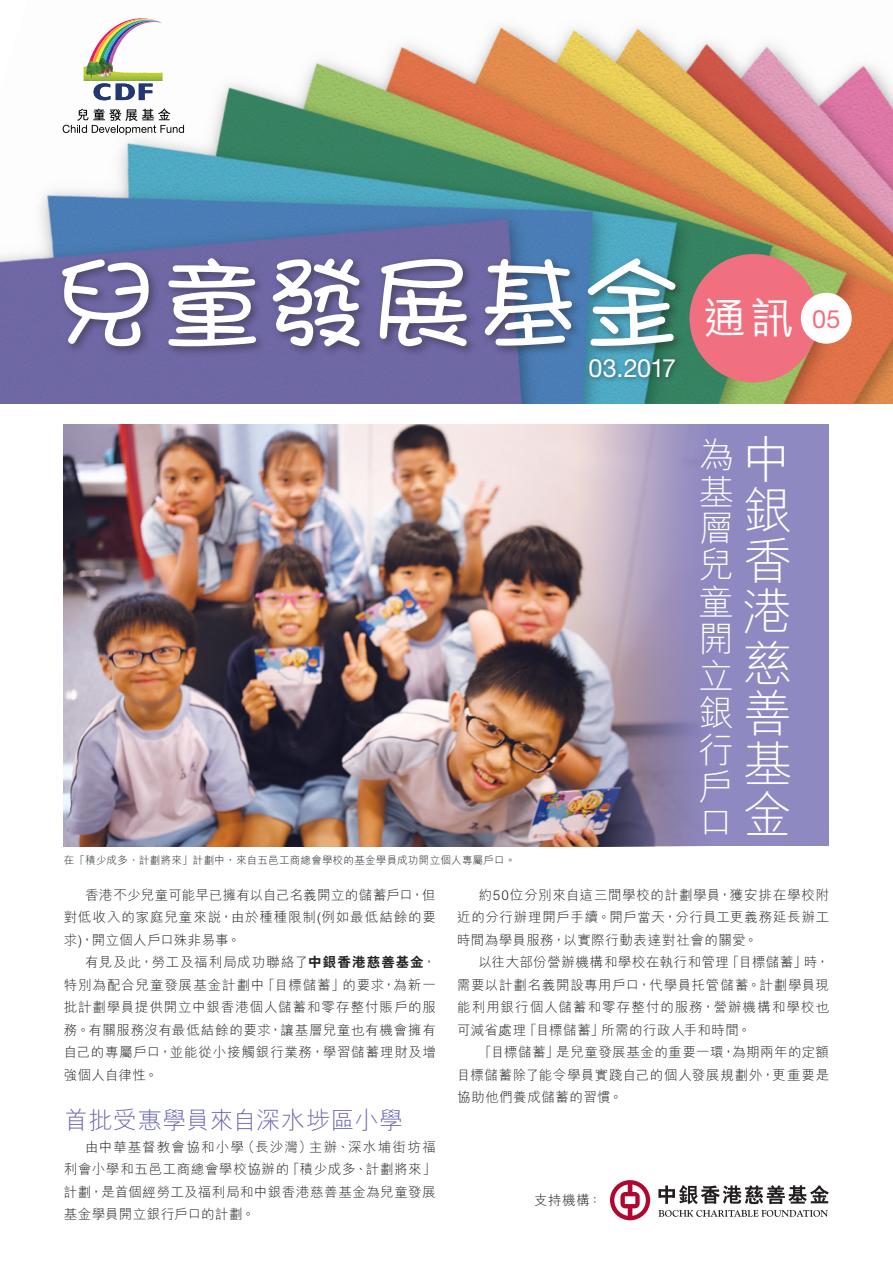
<style>
.page{position:relative;width:893px;height:1263px;background:#fff}
.page>*{position:absolute;margin:0;border:0;box-sizing:border-box;transform-origin:0 0}
.t1{font:500 99.6px "M Young HK";letter-spacing:.055em;color:#fff}
.t2{font:300 49.65px/50.8px "M Hei HK";color:#fff;text-align:justify}
.t3{font:500 42.75px "M Hei HK";color:#fff}
.t4{font:300 35.4px/36.9px "M Hei HK";color:#fff;text-align:justify}
.t5{font:25.2px "Helvetica Neue";letter-spacing:-.025em;color:#fff}
.t6{font:25.2px "Helvetica Neue";color:#f1707f}
.t7{font:300 24px "M Hei HK";letter-spacing:.02em;color:#6c67ae}
.t8{font:300 13.5px/22.5px "M Hei HK";letter-spacing:.045em;color:#231f20;text-align:justify}
.t9{font:300 10.5px "M Hei HK";letter-spacing:.025em;color:#231f20}
.s1{font-family:"C Hei 2 HK";font-weight:800}
</style>
<div class="page">
<img style="left:0;top:24px;width:893px;height:380px">
<div style="left:58px;top:254px;width:628px;height:104px;background:#231f20;opacity:.5"></div>
<div style="left:586px;top:356px;width:95px;height:27px;background:#231f20;opacity:.5"></div>
<div style="left:689px;top:254px;width:129px;height:128px;background:#f1707f;border-radius:50%"></div>
<div style="left:801px;top:293px;width:51px;height:51px;background:#fff;border-radius:50%"></div>
<svg style="left:84px;top:18px;width:79px;height:82px"></svg>
<svg style="left:63px;top:108px;width:121px;height:27px"></svg>
<img style="left:86px;top:61px;width:6px;height:17px">
<div style="left:64px;top:424px;width:765px;height:422px;background:#8f89c2"></div>
<img style="left:64px;top:424px;width:635px;height:422px">
<svg style="left:610px;top:1180px;width:40px;height:40px"></svg>
<svg style="left:658px;top:1210px;width:170px;height:7px"></svg>
<svg style="left:658px;top:1185px;width:171px;height:19px"></svg>
<p class="t1" style="left:55px;top:235px;width:628px">兒童發展基金</p>
<p class="t5" style="left:589px;top:353px;width:89px">03.2017</p>
<p class="t9" style="left:64px;top:853px;width:453px">在「積少成多、計劃將來」計劃中，來自五邑工商總會學校的基金學員成功開立個人專屬戶口。</p>
<p class="t3" style="left:703px;top:287px;width:92px">通訊</p>
<p class="t6" style="left:812px;top:304px;width:30px">05</p>
<p class="t4" style="left:698px;top:435px;width:37px">為基層兒童開立銀行戶口</p>
<p class="t2" style="left:743px;top:432px;width:51px">中銀香港慈善基金</p>
<p class="t8" style="left:64px;top:883px;width:374px;text-indent:21px">香港不少兒童可能早已擁有以自己名義開立的儲蓄戶口，但對低收入的家庭兒童來說，由於種種限制(例如最低結餘的要求)，開立個人戶口殊非易事。</p>
<p class="t8" style="left:64px;top:950px;width:374px;text-indent:21px">有見及此，勞工及福利局成功聯絡了<span class="s1">中銀香港慈善基金</span>，特別為配合兒童發展基金計劃中「目標儲蓄」的要求，為新一批計劃學員提供開立中銀香港個人儲蓄和零存整付賬戶的服務。有關服務沒有最低結餘的要求，讓基層兒童也有機會擁有自己的專屬戶口，並能從小接觸銀行業務，學習儲蓄理財及增強個人自律性。</p>
<p class="t7" style="left:64px;top:1103px;width:341px">首批受惠學員來自深水埗區小學</p>
<p class="t8" style="left:64px;top:1135px;width:374px;text-indent:21px">由中華基督教會協和小學（長沙灣）主辦、深水埔街坊福利會小學和五邑工商總會學校協辦的「積少成多、計劃將來」計劃，是首個經勞工及福利局和中銀香港慈善基金為兒童發展基金學員開立銀行戶口的計劃。</p>
<p class="t8" style="left:457px;top:883px;width:374px;text-indent:21px">約50位分別來自這三間學校的計劃學員，獲安排在學校附近的分行辦理開戶手續。開戶當天，分行員工更義務延長辦工時間為學員服務，以實際行動表達對社會的關愛。</p>
<p class="t8" style="left:457px;top:950px;width:374px;text-indent:21px">以往大部份營辦機構和學校在執行和管理「目標儲蓄」時，需要以計劃名義開設專用戶口，代學員托管儲蓄。計劃學員現能利用銀行個人儲蓄和零存整付的服務，營辦機構和學校也可減省處理「目標儲蓄」所需的行政人手和時間。</p>
<p class="t8" style="left:457px;top:1040px;width:374px;text-indent:21px">「目標儲蓄」是兒童發展基金的重要一環，為期兩年的定額目標儲蓄除了能令學員實踐自己的個人發展規劃外，更重要是協助他們養成儲蓄的習慣。</p>
<p class="t8" style="left:534px;top:1188px;width:69px">支持機構：</p>
</div>
